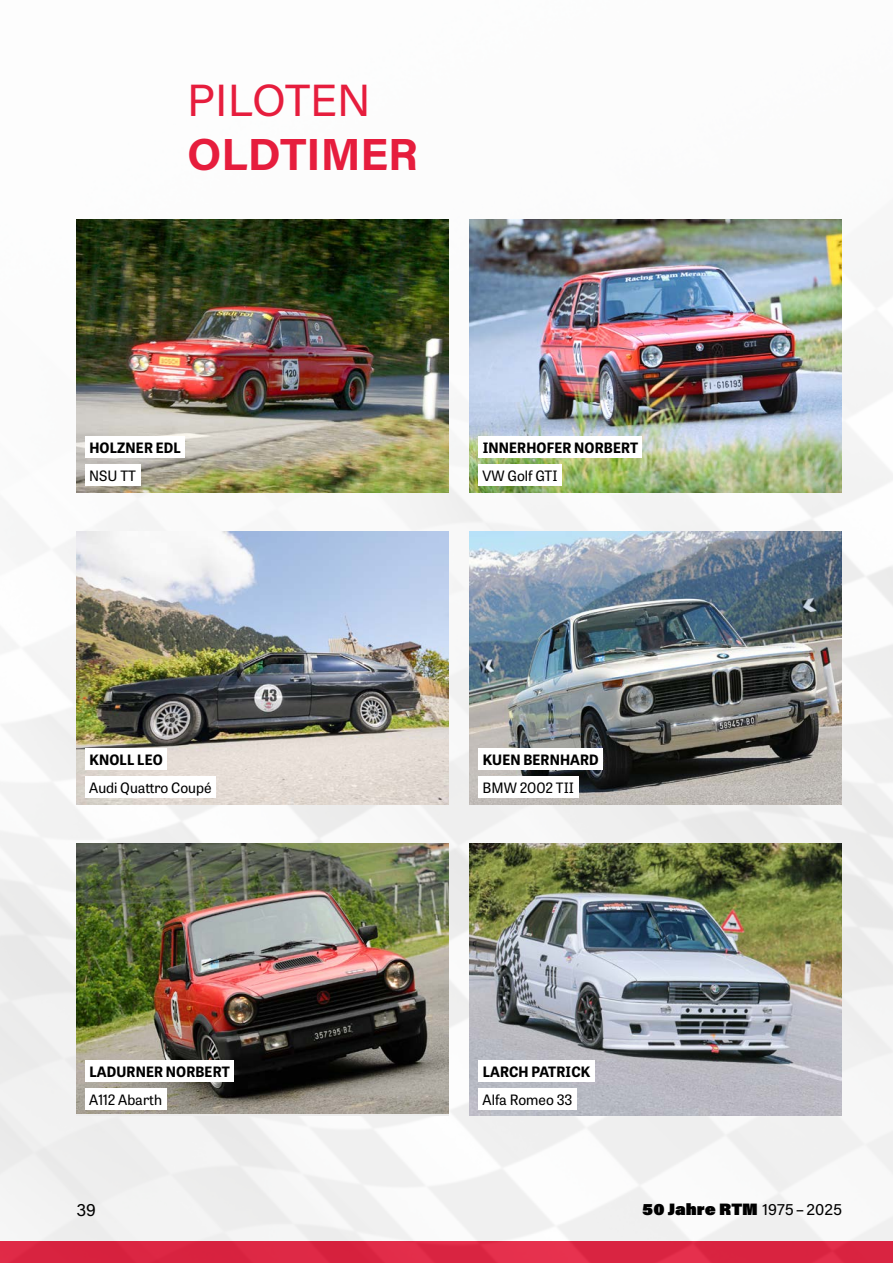
<style>
.page{position:relative;width:893px;height:1263px;background:#fff}
.page>*{position:absolute;margin:0;border:0;box-sizing:border-box;transform-origin:0 0}
.t1{font:700 45px "Acumin Pro";color:#e61d3d}
.t2{font:45px "Acumin Pro";letter-spacing:-.005em;color:#e61d3d}
.t3{font:18px "Acumin Pro";color:#000}
.t4{font:900 16.5px "Acumin Pro";color:#000}
.t5{font:700 14.25px "Tablet Gothic";letter-spacing:.01em;color:#000}
.t6{font:14.25px "Tablet Gothic";color:#000}
.s1{font-weight:400}
</style>
<div class="page">
<img style="left:0;top:219px;width:893px;height:1044px">
<img style="left:77px;top:220px;width:372px;height:272px">
<img style="left:77px;top:843px;width:372px;height:271px">
<img style="left:77px;top:531px;width:372px;height:273px">
<img style="left:470px;top:220px;width:372px;height:272px">
<img style="left:470px;top:843px;width:372px;height:273px">
<img style="left:470px;top:531px;width:372px;height:273px">
<div style="left:85px;top:436px;width:100px;height:22px;background:#fff"></div>
<div style="left:85px;top:464px;width:55px;height:22px;background:#fff"></div>
<div style="left:85px;top:748px;width:82px;height:21px;background:#fff"></div>
<div style="left:85px;top:776px;width:131px;height:21px;background:#fff"></div>
<div style="left:85px;top:1060px;width:149px;height:21px;background:#fff"></div>
<div style="left:85px;top:1088px;width:81px;height:21px;background:#fff"></div>
<div style="left:478px;top:436px;width:164px;height:22px;background:#fff"></div>
<div style="left:478px;top:464px;width:84px;height:22px;background:#fff"></div>
<div style="left:478px;top:748px;width:125px;height:21px;background:#fff"></div>
<div style="left:478px;top:776px;width:100px;height:21px;background:#fff"></div>
<div style="left:478px;top:1060px;width:116px;height:21px;background:#fff"></div>
<div style="left:478px;top:1088px;width:99px;height:21px;background:#fff"></div>
<h1 class="t2" style="left:187px;top:69px;width:185px">PILOTEN</h1>
<h1 class="t1" style="left:187px;top:123px;width:232px">OLDTIMER</h1>
<p class="t5" style="left:89px;top:437px;width:93px">HOLZNER EDL</p>
<p class="t6" style="left:89px;top:466px;width:48px">NSU TT</p>
<p class="t5" style="left:483px;top:437px;width:157px">INNERHOFER NORBERT</p>
<p class="t6" style="left:483px;top:466px;width:76px">VW Golf GTI</p>
<p class="t5" style="left:89px;top:749px;width:75px">KNOLL LEO</p>
<p class="t6" style="left:89px;top:777px;width:124px">Audi Quattro Coupé</p>
<p class="t5" style="left:89px;top:1061px;width:142px">LADURNER NORBERT</p>
<p class="t6" style="left:89px;top:1089px;width:74px">A112 Abarth</p>
<p class="t5" style="left:483px;top:749px;width:118px">KUEN BERNHARD</p>
<p class="t6" style="left:483px;top:777px;width:93px">BMW 2002 TII</p>
<p class="t5" style="left:483px;top:1061px;width:109px">LARCH PATRICK</p>
<p class="t6" style="left:483px;top:1089px;width:91px">Alfa Romeo 33</p>
<p class="t3" style="left:77px;top:1197px;width:21px">39</p>
<p class="t4" style="left:642px;top:1198px;width:201px">50 Jahre RTM <span class="s1">1975–2025</span></p>
</div>
